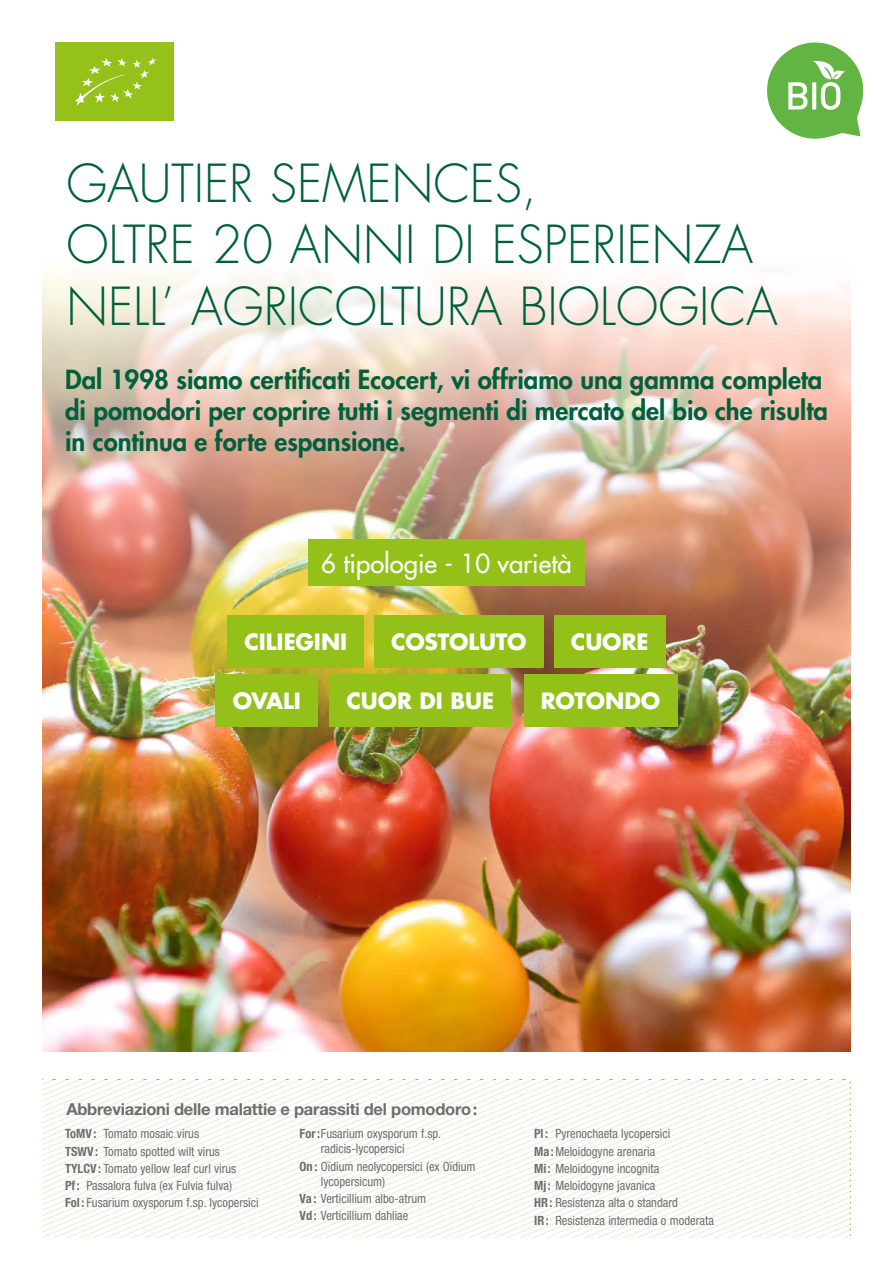
<style>
.page{position:relative;width:893px;height:1263px;background:#fff}
.page>*{position:absolute;margin:0;border:0;box-sizing:border-box;transform-origin:0 0}
.t1{font:300 51px/61.2px "Futura Std";color:#00603c}
.t2{font:800 25.65px/30.8px "Futura Std";color:#00603c}
.t3{font:500 25.65px "Futura Std";color:#fff}
.t4{font:700 21.9px "Futura Std";letter-spacing:-.005em;color:#fff}
.t5{font:700 16.5px "Helvetica Neue LT Pro";letter-spacing:-.015em;color:#6e6e6e}
.t6{font:condensed 12.75px/17.2px "Helvetica Neue LT Pro";color:#6e6e6e}
.s1{font-weight:700}
</style>
<div class="page">
<img style="left:43px;top:42px;width:807px;height:1010px">
<svg style="left:43px;top:1080px;width:807px;height:157px"></svg>
<div style="left:374px;top:615px;width:170px;height:52px;background:#93c11a"></div>
<div style="left:227px;top:615px;width:137px;height:52px;background:#93c11a"></div>
<div style="left:329px;top:674px;width:182px;height:52px;background:#93c11a"></div>
<div style="left:524px;top:674px;width:153px;height:52px;background:#93c11a"></div>
<div style="left:554px;top:615px;width:112px;height:52px;background:#93c11a"></div>
<div style="left:216px;top:674px;width:102px;height:52px;background:#93c11a"></div>
<div style="left:55px;top:43px;width:119px;height:78px;background:#94c11a"></div>
<svg style="left:75px;top:58px;width:81px;height:48px"></svg>
<svg style="left:767px;top:43px;width:96px;height:96px"></svg>
<div style="left:308px;top:539px;width:276px;height:47px;background:#93c11a"></div>
<h1 class="t1" style="left:66px;top:154px;width:713px">GAUTIER SEMENCES,<br>OLTRE 20 ANNI DI ESPERIENZA<br>NELL’ AGRICOLTURA BIOLOGICA</h1>
<h2 class="t2" style="left:65px;top:364px;width:764px">Dal 1998 siamo certificati Ecocert, vi offriamo una gamma completa di pomodori per coprire tutti i segmenti di mercato del bio che risulta in continua e forte espansione.</h2>
<h2 class="t3" style="left:321px;top:547px;width:252px">6 tipologie - 10 varietà</h2>
<h3 class="t4" style="left:244px;top:628px;width:104px">CILIEGINI</h3>
<h3 class="t4" style="left:391px;top:628px;width:137px">COSTOLUTO</h3>
<h3 class="t4" style="left:571px;top:628px;width:79px">CUORE</h3>
<h3 class="t4" style="left:233px;top:686px;width:70px">OVALI</h3>
<h3 class="t4" style="left:346px;top:686px;width:149px">CUOR DI BUE</h3>
<h3 class="t4" style="left:541px;top:686px;width:121px">ROTONDO</h3>
<p class="t5" style="left:66px;top:1099px;width:413px">Abbreviazioni delle malattie e parassiti del pomodoro:</p>
<p class="t6" style="left:65px;top:1125px;width:195px"><span class="s1">ToMV:</span> Tomato mosaic virus<br><span class="s1">TSWV:</span> Tomato spotted wilt virus <span class="s1">TYLCV:</span> Tomato yellow leaf curl virus<br><span class="s1">Pf:</span> Passalora fulva (ex Fulvia fulva)<br><span class="s1">Fol :</span> Fusarium oxysporum f.sp. lycopersici</p>
<p class="t6" style="left:321px;top:1126px;width:122px;line-height:15px;text-indent:-21px"><span class="s1">For:</span>Fusarium oxysporum f.sp. radicis-lycopersici</p>
<p class="t6" style="left:321px;top:1158px;width:156px;line-height:15px;text-indent:-21px"><span class="s1">On:</span> Oïdium neolycopersici (ex Oïdium lycopersicum)</p>
<p class="t6" style="left:300px;top:1190px;width:128px"><span class="s1">Va :</span> Verticillium albo-atrum<br><span class="s1">Vd:</span> Verticillium dahliae</p>
<p class="t6" style="left:534px;top:1125px;width:181px"><span class="s1">Pl :</span> Pyrenochaeta lycopersici<br><span class="s1">Ma :</span>Meloidogyne arenaria<br><span class="s1">Mi :</span> Meloidogyne incognita<br><span class="s1">Mj :</span> Meloidogyne javanica<br><span class="s1">HR:</span> Resistenza alta o standard<br><span class="s1">IR:</span> Resistenza intermedia o moderata</p>
</div>
